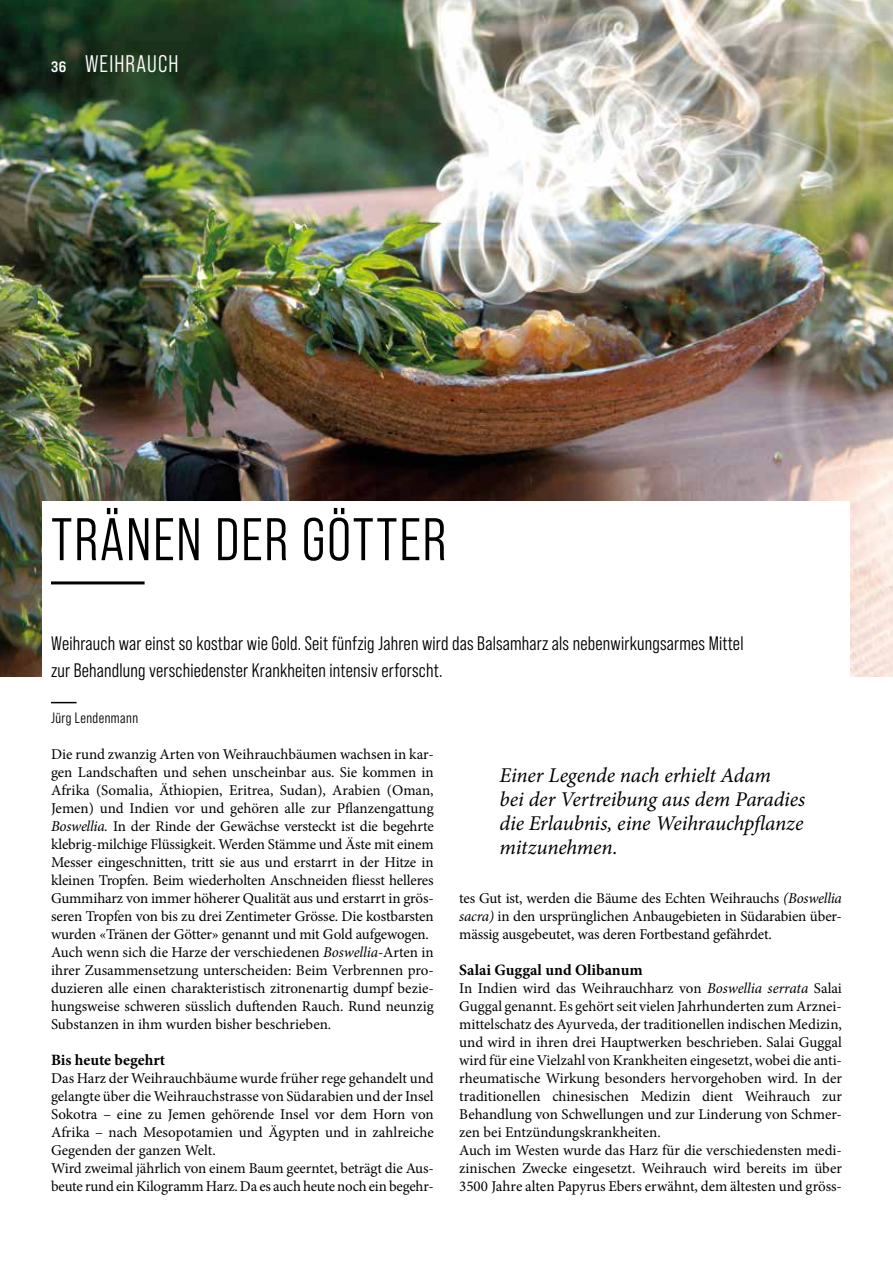
<style>
.page{position:relative;width:893px;height:1263px;background:#fff}
.page>*{position:absolute;margin:0;border:0;box-sizing:border-box;transform-origin:0 0}
.t1{font:60px "Bebas Neue Pro Middle";letter-spacing:.03em;color:#000}
.t2{font:24px "Bebas Neue Pro Middle";letter-spacing:.05em;color:#fff}
.t3{font:italic 21px/24px "Minion Pro";letter-spacing:-.01em;color:#000}
.t4{font:19.5px/27px "Bebas Neue Pro Middle";letter-spacing:.01em;color:#000}
.t5{font:700 15.75px "Minion Pro";color:#000}
.t6{font:15px/18px "Minion Pro";letter-spacing:-.005em;color:#000}
.t7{font:15px "Bebas Neue Pro Middle";letter-spacing:.03em;color:#000}
.s1{font-family:"Bebas Neue Pro Exp Bd";font-size:15px}
.s2{font-style:italic}
</style>
<div class="page">
<img style="left:0;top:0;width:893px;height:676px">
<div style="left:43px;top:501px;width:807px;height:208px;background:#fff"></div>
<hr style="left:51px;top:581px;width:94px;height:3px;background:#000">
<svg style="left:51px;top:702px;width:26px;height:1px"></svg>
<h2 class="t2" style="left:51px;top:51px;width:129px"><span class="s1">36</span> WEIHRAUCH</h2>
<h1 class="t1" style="left:51px;top:506px;width:397px">TRÄNEN DER GÖTTER</h1>
<h3 class="t4" style="left:51px;top:630px;width:694px">Weihrauch war einst so kostbar wie Gold. Seit fünfzig Jahren wird das Balsamharz als nebenwirkungsarmes Mittel zur Behandlung verschiedenster Krankheiten intensiv erforscht.</h3>
<p class="t7" style="left:51px;top:709px;width:89px">Jürg Lendenmann</p>
<p class="t6" style="left:51px;top:745px;width:384px">Die rund zwanzig Arten von Weihrauchbäumen wachsen in kar&shy;gen Landschaften und sehen unscheinbar aus. Sie kommen in Afrika (Somalia, Äthiopien, Eritrea, Sudan), Arabien (Oman, Jemen) und Indien vor und gehören alle zur Pflanzengattung <span class="s2">Boswellia.</span> In der Rinde der Gewächse versteckt ist die begehrte klebrig-milchige Flüssigkeit. Werden Stämme und Äste mit einem Messer eingeschnitten, tritt sie aus und erstarrt in der Hitze in kleinen Tropfen. Beim wiederholten Anschneiden fliesst helleres Gummiharz von immer höherer Qualität aus und erstarrt in grös&shy;seren Tropfen von bis zu drei Zentimeter Grösse. Die kostbarsten wurden «Tränen der Götter» genannt und mit Gold aufgewogen.<br>Auch wenn sich die Harze der verschiedenen <span class="s2">Boswellia-</span>Arten in ihrer Zusammensetzung unterscheiden: Beim Verbrennen pro&shy;duzieren alle einen charakteristisch zitronenartig dumpf bezie&shy;hungsweise schweren süsslich duftenden Rauch. Rund neunzig Substanzen in ihm wurden bisher beschrieben.</p>
<p class="t5" style="left:51px;top:1048px;width:116px">Bis heute begehrt</p>
<p class="t6" style="left:51px;top:1069px;width:384px">Das Harz der Weihrauchbäume wurde früher rege gehandelt und gelangte über die Weihrauchstrasse von Südarabien und der Insel Sokotra – eine zu Jemen gehörende Insel vor dem Horn von Afrika – nach Mesopotamien und Ägypten und in zahlreiche Gegenden der ganzen Welt.<br>Wird zweimal jährlich von einem Baum geerntet, beträgt die Aus&shy;beute rund ein Kilogramm Harz. Da es auch heute noch ein begehr-</p>
<h3 class="t3" style="left:500px;top:763px;width:307px">Einer Legende nach erhielt Adam<br>bei der Vertreibung aus dem Paradies die Erlaubnis, eine Weihrauchpflanze mitzunehmen.</h3>
<p class="t6" style="left:459px;top:889px;width:384px;text-align:justify">tes Gut ist, werden die Bäume des Echten Weihrauchs <span class="s2">(Boswellia sacra)</span> in den ursprünglichen Anbaugebieten in Südarabien über&shy;mässig ausgebeutet, was deren Fortbestand gefährdet.</p>
<p class="t5" style="left:459px;top:958px;width:185px">Salai Guggal und Olibanum</p>
<p class="t6" style="left:459px;top:979px;width:384px">In Indien wird das Weihrauchharz von <span class="s2">Boswellia serrata</span> Salai Guggal genannt. Es gehört seit vielen Jahrhunderten zum Arznei&shy;mittelschatz des Ayurveda, der traditionellen indischen Medizin, und wird in ihren drei Hauptwerken beschrieben. Salai Guggal wird für eine Vielzahl von Krankheiten eingesetzt, wobei die anti&shy;rheumatische Wirkung besonders hervorgehoben wird. In der traditionellen chinesischen Medizin dient Weihrauch zur Behandlung von Schwellungen und zur Linderung von Schmer&shy;zen bei Entzündungskrankheiten.<br>Auch im Westen wurde das Harz für die verschiedensten medi&shy;zinischen Zwecke eingesetzt. Weihrauch wird bereits im über 3500 Jahre alten Papyrus Ebers erwähnt, dem ältesten und gröss-</p>
</div>
